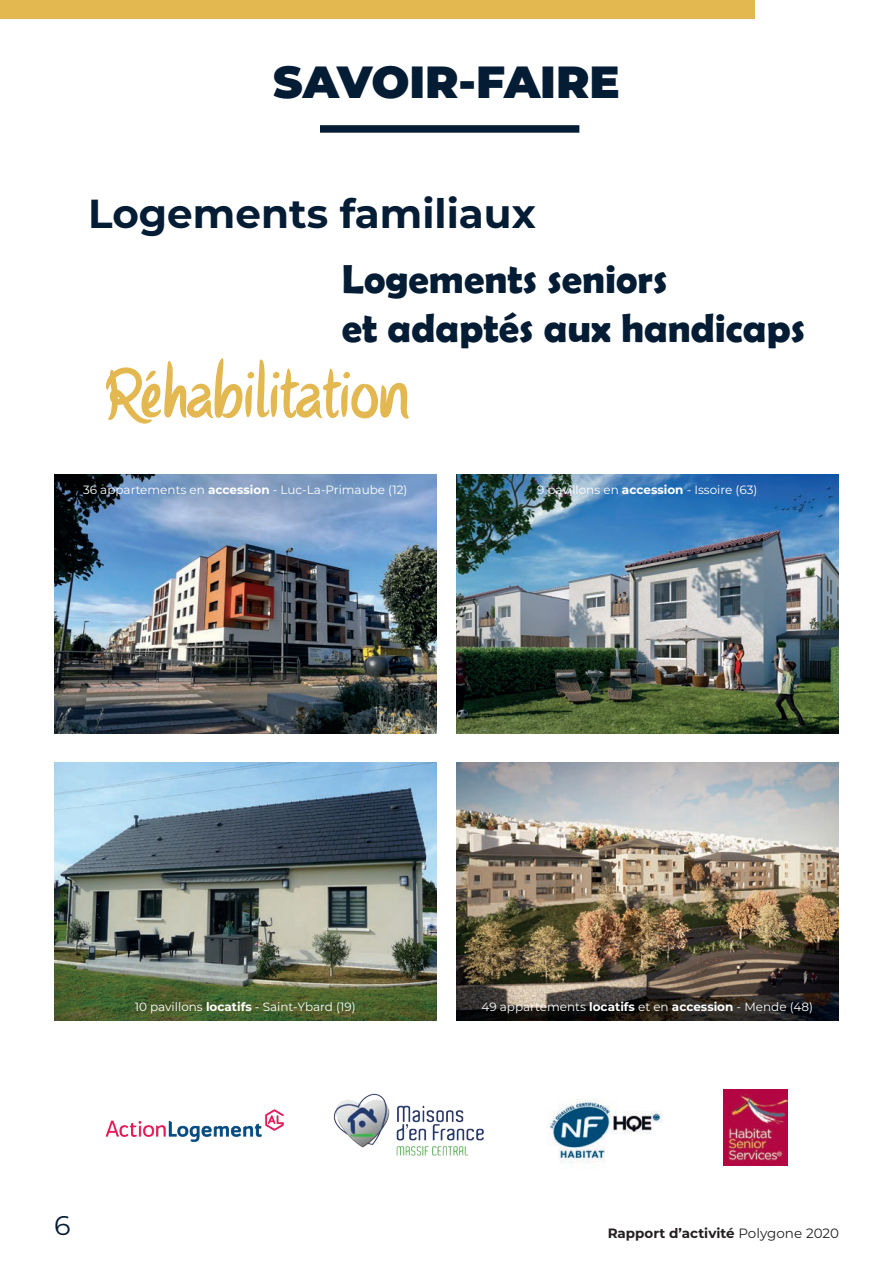
<style>
.page{position:relative;width:893px;height:1263px;background:#fff}
.page>*{position:absolute;margin:0;border:0;box-sizing:border-box;transform-origin:0 0}
.t1{font:67.5px "Parisien Night";color:#e3b851}
.t2{font:900 45px "Montserrat";color:#041c34}
.t3{font:700 40.5px/48.6px "Berlin Sans FB Demi";color:#041c34}
.t4{font:700 40.5px "Montserrat";color:#041c34}
.t5{font:27px "Montserrat";color:#041c34}
.t6{font:700 13.5px "Montserrat";color:#231f20}
.t7{font:12px "Montserrat";color:#fff}
.s1{font-weight:700}
.s2{font-weight:400}
</style>
<div class="page">
<div style="left:0;top:0;width:755px;height:18px;background:#e3b851"></div>
<div style="left:320px;top:125px;width:259px;height:8px;background:#041c34"></div>
<img style="left:54px;top:475px;width:383px;height:258px">
<img style="left:54px;top:762px;width:383px;height:259px">
<img style="left:456px;top:475px;width:383px;height:258px">
<img style="left:456px;top:762px;width:383px;height:259px">
<img style="left:333px;top:1093px;width:151px;height:63px">
<img style="left:547px;top:1099px;width:115px;height:64px">
<img style="left:724px;top:1089px;width:63px;height:77px">
<img style="left:105px;top:1109px;width:179px;height:33px">
<h2 class="t2" style="left:273px;top:48px;width:348px">SAVOIR-FAIRE</h2>
<h3 class="t4" style="left:88px;top:185px;width:449px">Logements familiaux</h3>
<h3 class="t3" style="left:342px;top:254px;width:465px">Logements seniors<br>et adaptés aux handicaps</h3>
<h1 class="t1" style="left:108px;top:355px;width:302px">Réhabilitation</h1>
<p class="t7" style="left:83px;top:482px;width:326px">36 appartements en <span class="s1">accession</span> - Luc-La-Primaube (12)</p>
<p class="t7" style="left:537px;top:482px;width:222px">9 pavillons en <span class="s1">accession</span> - Issoire (63)</p>
<p class="t7" style="left:135px;top:999px;width:223px">10 pavillons <span class="s1">locatifs</span> - Saint-Ybard (19)</p>
<p class="t7" style="left:482px;top:999px;width:333px">49 appartements <span class="s1">locatifs</span> et en <span class="s1">accession</span> - Mende (48)</p>
<h3 class="t5" style="left:54px;top:1207px;width:18px">6</h3>
<p class="t6" style="left:608px;top:1223px;width:233px">Rapport d’activité <span class="s2">Polygone 2020</span></p>
</div>
